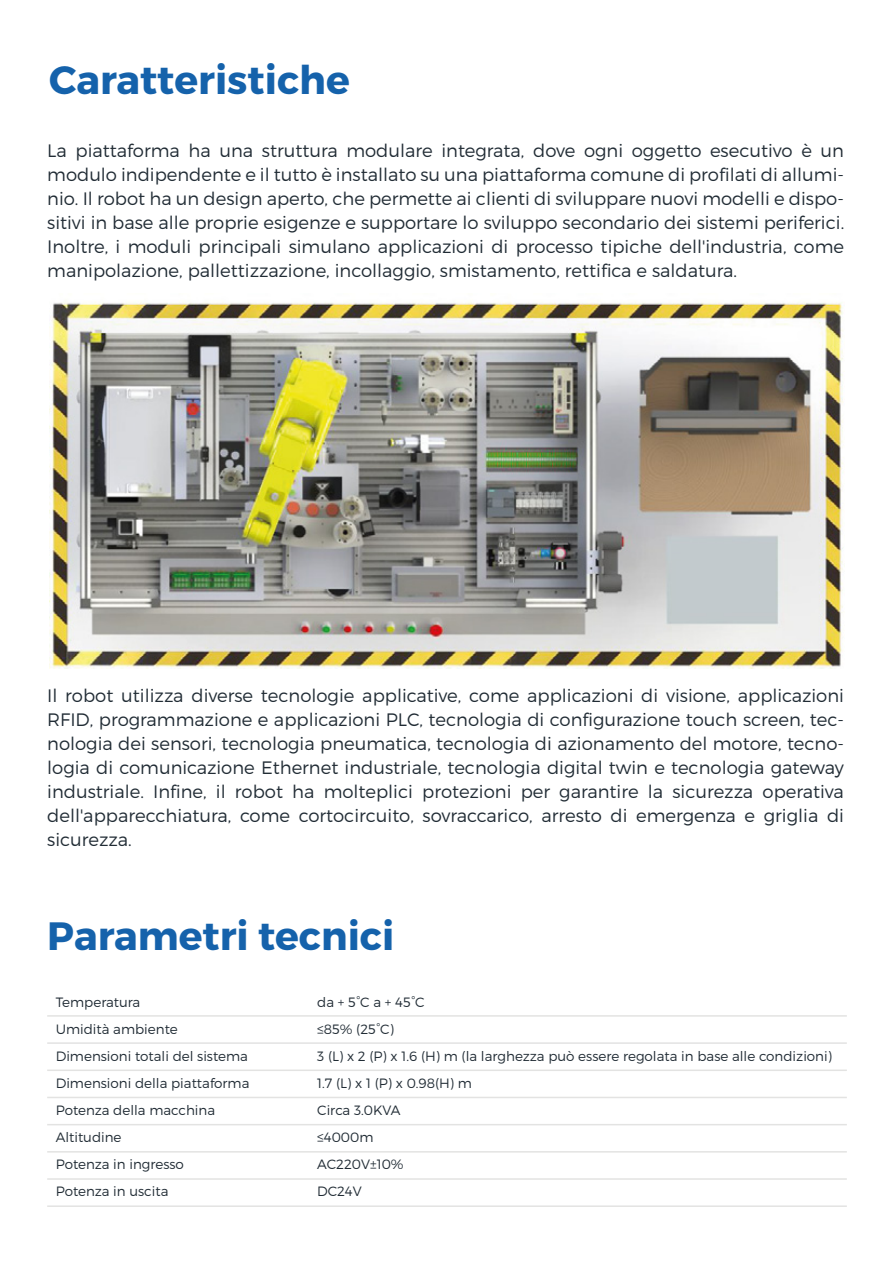
<style>
.page{position:relative;width:893px;height:1263px;background:#fff}
.page>*{position:absolute;margin:0;border:0;box-sizing:border-box;transform-origin:0 0}
.t1{font:700 39.45px "Montserrat";color:#1562ab}
.t2{font:300 18px/24px "Montserrat";color:#212c35;text-align:justify}
.t3{font:300 13.5px/27px "Montserrat";color:#212c35}
</style>
<div class="page">
<hr style="left:47px;top:1042px;width:800px;height:2px;background:#e3e3e2">
<hr style="left:47px;top:1069px;width:800px;height:2px;background:#e3e3e2">
<hr style="left:47px;top:1015px;width:800px;height:2px;background:#e3e3e2">
<hr style="left:47px;top:1097px;width:800px;height:1px;background:#e3e3e2">
<hr style="left:47px;top:1124px;width:800px;height:1px;background:#e3e3e2">
<hr style="left:47px;top:1151px;width:800px;height:1px;background:#e3e3e2">
<hr style="left:47px;top:1178px;width:800px;height:2px;background:#e3e3e2">
<hr style="left:47px;top:1205px;width:800px;height:2px;background:#e3e3e2">
<img style="left:49px;top:301px;width:796px;height:367px">
<h1 class="t1" style="left:49px;top:55px;width:302px">Caratteristiche</h1>
<p class="t2" style="left:47px;top:138px;width:798px">La piattaforma ha una struttura modulare integrata, dove ogni oggetto esecutivo è un modulo indipendente e il tutto è installato su una piattaforma comune di profilati di allumi&shy;nio. Il robot ha un design aperto, che permette ai clienti di sviluppare nuovi modelli e dispo&shy;sitivi in base alle proprie esigenze e supportare lo sviluppo secondario dei sistemi periferici.<br>Inoltre, i moduli principali simulano applicazioni di processo tipiche dell'industria, come manipolazione, pallettizzazione, incollaggio, smistamento, rettifica e saldatura.</p>
<p class="t2" style="left:47px;top:683px;width:798px">Il robot utilizza diverse tecnologie applicative, come applicazioni di visione, applicazioni RFID, programmazione e applicazioni PLC, tecnologia di configurazione touch screen, tec&shy;nologia dei sensori, tecnologia pneumatica, tecnologia di azionamento del motore, tecno&shy;logia di comunicazione Ethernet industriale, tecnologia digital twin e tecnologia gateway industriale. Infine, il robot ha molteplici protezioni per garantire la sicurezza operativa dell'apparecchiatura, come cortocircuito, sovraccarico, arresto di emergenza e griglia di sicurezza.</p>
<h1 class="t1" style="left:47px;top:911px;width:349px">Parametri tecnici</h1>
<p class="t3" style="left:56px;top:988px;width:195px">Temperatura<br>Umidità ambiente<br>Dimensioni totali del sistema<br>Dimensioni della piattaforma<br>Potenza della macchina<br>Altitudine<br>Potenza in ingresso<br>Potenza in uscita</p>
<p class="t3" style="left:317px;top:988px;width:516px">da + 5°C a + 45°C<br>≤85% (25°C)<br>3 (L) x 2 (P) x 1.6 (H) m (la larghezza può essere regolata in base alle condizioni)<br>1.7 (L) x 1 (P) x 0.98(H) m<br>Circa 3.0KVA<br>≤4000m<br>AC220V±10%<br>DC24V</p>
</div>
